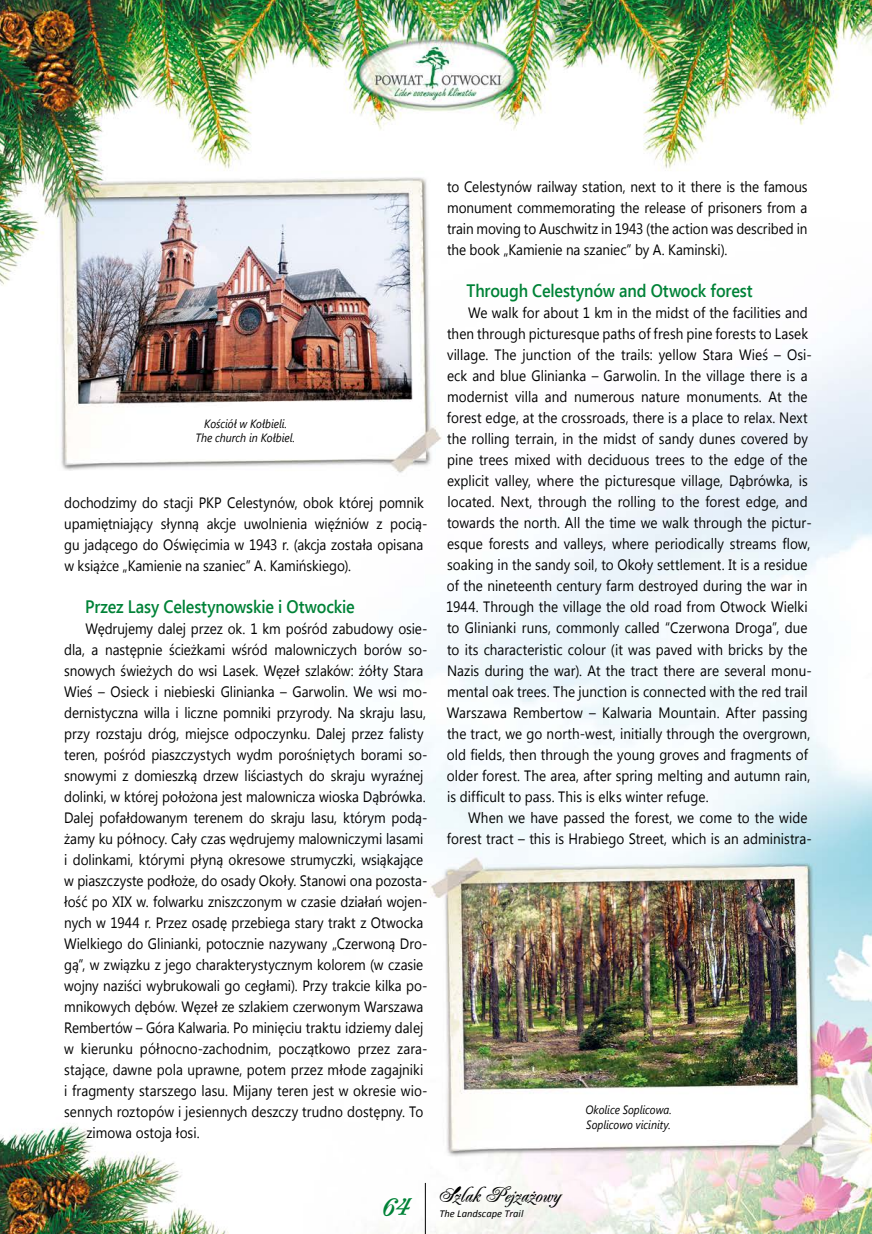
<style>
.page{position:relative;width:872px;height:1234px;background:#fff}
.page>*{position:absolute;margin:0;border:0;box-sizing:border-box;transform-origin:0 0}
.t1{font:700 36px "EFN Harmony";color:#008237}
.t2{font:700 21px "EFN Harmony";color:#000}
.t3{font:600 18px "Segoe UI";letter-spacing:-.01em;color:#008237;scale:.9 1}
.t4{font:15px/21px "Segoe UI";color:#000;scale:.9 1}
.t5{font:italic 12px/14.4px "Segoe UI";color:#000;text-align:center;scale:.9 1}
.t6{font:italic 10.5px "Calibri";color:#000}
</style>
<div class="page">
<img style="left:0;top:0;width:872px;height:1233px">
<hr style="left:425px;top:1182px;width:1px;height:51px;background:#000">
<p class="t5" style="left:195px;top:416px;width:112px">Kościół w Kołbieli.<br>The church in Kołbiel.</p>
<p class="t4" style="left:64px;top:491px;width:405px">dochodzimy do stacji PKP Celestynów, obok której pomnik upamiętniający słynną akcje uwolnienia więźniów z pocią&shy;gu jadącego do Oświęcimia w 1943 r. (akcja została opisana w książce „Kamienie na szaniec” A. Kamińskiego).</p>
<p class="t3" style="left:85px;top:593px;width:301px">Przez Lasy Celestynowskie i Otwockie</p>
<p class="t4" style="left:85px;top:617px;width:381px">Wędrujemy dalej przez ok. 1 km pośród zabudowy osie-</p>
<p class="t4" style="left:64px;top:638px;width:405px">dla, a następnie ścieżkami wśród malowniczych borów so-</p>
<p class="t4" style="left:64px;top:659px;width:400px">snowych świeżych do wsi Lasek. Węzeł szlaków: żółty Stara</p>
<p class="t4" style="left:64px;top:680px;width:405px">Wieś – Osieck i niebieski Glinianka – Garwolin. We wsi mo-</p>
<p class="t4" style="left:64px;top:701px;width:403px">dernistyczna willa i liczne pomniki przyrody. Na skraju lasu,</p>
<p class="t4" style="left:64px;top:722px;width:401px">przy rozstaju dróg, miejsce odpoczynku. Dalej przez falisty</p>
<p class="t4" style="left:64px;top:743px;width:405px">teren, pośród piaszczystych wydm porośniętych borami so-</p>
<p class="t4" style="left:64px;top:764px;width:400px">snowymi z domieszką drzew liściastych do skraju wyraźnej</p>
<p class="t4" style="left:64px;top:785px;width:403px">dolinki, w której położona jest malownicza wioska Dąbrówka.</p>
<p class="t4" style="left:64px;top:806px;width:405px">Dalej pofałdowanym terenem do skraju lasu, którym podą-</p>
<p class="t4" style="left:64px;top:827px;width:401px">żamy ku północy. Cały czas wędrujemy malowniczymi lasami</p>
<p class="t4" style="left:64px;top:848px;width:400px">i dolinkami, którymi płyną okresowe strumyczki, wsiąkające</p>
<p class="t4" style="left:64px;top:869px;width:405px">w piaszczyste podłoże, do osady Okoły. Stanowi ona pozosta-</p>
<p class="t4" style="left:64px;top:890px;width:405px">łość po XIX w. folwarku zniszczonym w czasie działań wojen-</p>
<p class="t4" style="left:64px;top:911px;width:400px">nych w 1944 r. Przez osadę przebiega stary trakt z Otwocka</p>
<p class="t4" style="left:64px;top:932px;width:405px">Wielkiego do Glinianki, potocznie nazywany „Czerwoną Dro-</p>
<p class="t4" style="left:64px;top:953px;width:400px">gą”, w związku z jego charakterystycznym kolorem (w czasie</p>
<p class="t4" style="left:64px;top:974px;width:405px">wojny naziści wybrukowali go cegłami). Przy trakcie kilka po-</p>
<p class="t4" style="left:64px;top:995px;width:400px">mnikowych dębów. Węzeł ze szlakiem czerwonym Warszawa</p>
<p class="t4" style="left:64px;top:1016px;width:400px">Rembertów – Góra Kalwaria. Po minięciu traktu idziemy dalej</p>
<p class="t4" style="left:64px;top:1037px;width:405px">w kierunku północno-zachodnim, początkowo przez zara-</p>
<p class="t4" style="left:64px;top:1058px;width:400px">stające, dawne pola uprawne, potem przez młode zagajniki</p>
<p class="t4" style="left:64px;top:1079px;width:405px">i fragmenty starszego lasu. Mijany teren jest w okresie wio-</p>
<p class="t4" style="left:64px;top:1100px;width:400px">sennych roztopów i jesiennych deszczy trudno dostępny. To</p>
<p class="t4" style="left:86px;top:1121px;width:127px">zimowa ostoja łosi.</p>
<p class="t4" style="left:447px;top:176px;width:402px;text-align:justify">to Celestynów railway station, next to it there is the famous monument commemorating the release of prisoners from a train moving to Auschwitz in 1943 (the action was described in the book „Kamienie na szaniec” by A. Kaminski).</p>
<p class="t3" style="left:466px;top:278px;width:319px">Through Celestynów and Otwock forest</p>
<p class="t4" style="left:446px;top:302px;width:408px;text-indent:22px">We walk for about 1 km in the midst of the facilities and then through picturesque paths of fresh pine forests to Lasek village. The junction of the trails: yellow Stara Wieś – Osi&shy;eck and blue Glinianka – Garwolin. In the village there is a modernist villa and numerous nature monuments. At the forest edge, at the crossroads, there is a place to relax. Next the rolling terrain, in the midst of sandy dunes covered by pine trees mixed with deciduous trees to the edge of the explicit valley, where the picturesque village, Dąbrówka, is located. Next, through the rolling to the forest edge, and towards the north. All the time we walk through the pictur&shy;esque forests and valleys, where periodically streams flow, soaking in the sandy soil, to Okoły settlement. It is a residue of the nineteenth century farm destroyed during the war in 1944. Through the village the old road from Otwock Wielki to Glinianki runs, commonly called “Czerwona Droga”, due to its characteristic colour (it was paved with bricks by the Nazis during the war). At the tract there are several monu&shy;mental oak trees. The junction is connected with the red trail Warszawa Rembertow – Kalwaria Mountain. After passing the tract, we go north-west, initially through the overgrown, old fields, then through the young groves and fragments of older forest. The area, after spring melting and autumn rain, is difficult to pass. This is elks winter refuge.</p>
<p class="t4" style="left:447px;top:806px;width:407px;text-align:right">When we have passed the forest, we come to the wide forest tract – this is Hrabiego Street, which is an administra-</p>
<p class="t5" style="left:585px;top:1101px;width:97px;text-align:left">Okolice Soplicowa.<br>Soplicowo vicinity.</p>
<h1 class="t1" style="left:381px;top:1180px;width:29px">64</h1>
<h2 class="t2" style="left:437px;top:1181px;width:124px">Szlak Pejzażowy</h2>
<p class="t6" style="left:439px;top:1206px;width:86px">The Landscape Trail</p>
</div>
